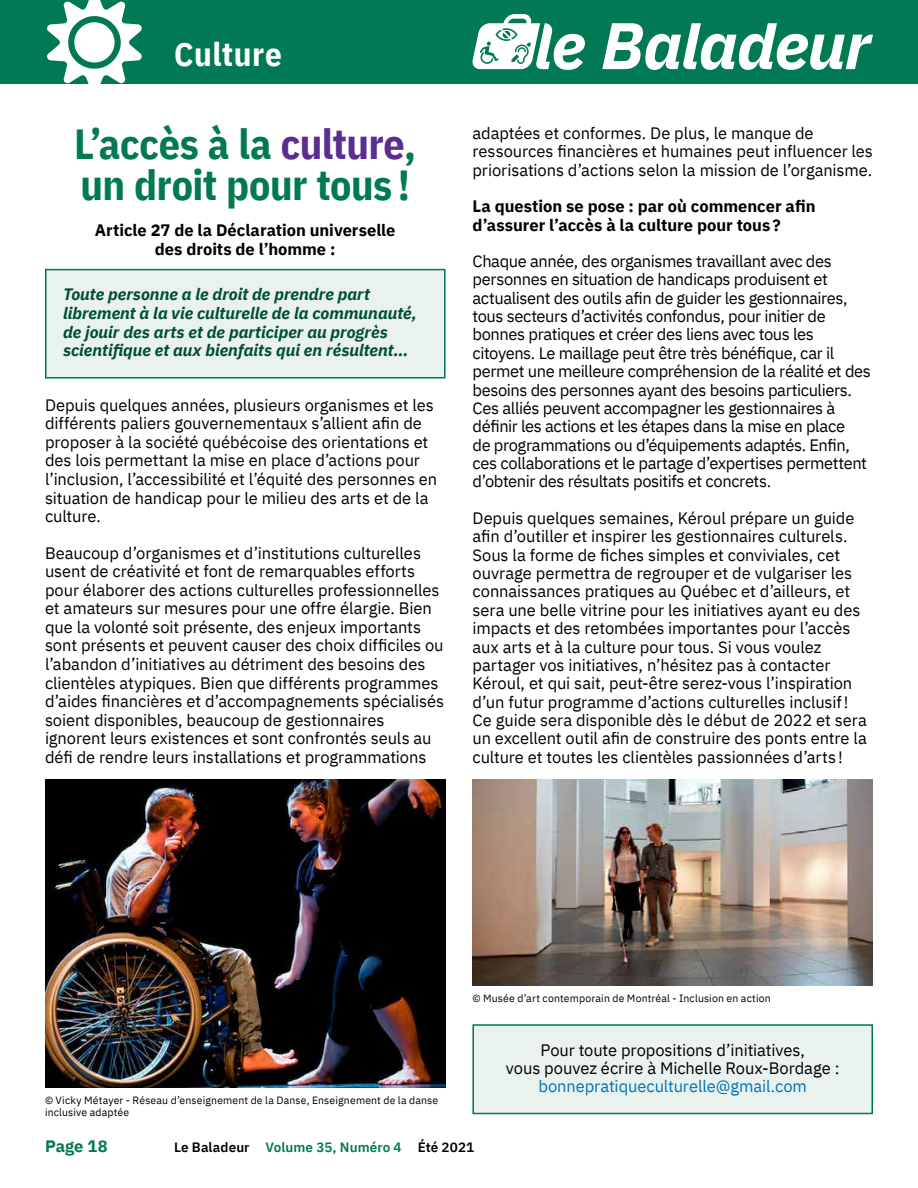
<style>
.page{position:relative;width:918px;height:1188px;background:#fff}
.page>*{position:absolute;margin:0;border:0;box-sizing:border-box;transform-origin:0 0}
.t1{font:700 42px/41.1px "IBM Plex Sans Cond";letter-spacing:-.01em;color:#007954}
.t2{font:700 33px "IBM Plex Sans Cond";letter-spacing:.015em;color:#fff}
.t3{font:16.5px/18.6px "IBM Plex Sans";letter-spacing:-.005em;color:#000}
.t4{font:16.5px/18.5px "IBM Plex Sans";letter-spacing:-.025em;color:#000}
.t5{font:italic 700 16.5px/18.6px "IBM Plex Sans";color:#004f33}
.t6{font:700 16.5px/18.6px "IBM Plex Sans";color:#000;text-align:center}
.t7{font:16.5px "IBM Plex Sans";letter-spacing:-.005em;color:#0072bc}
.t8{font:700 16.5px "IBM Plex Sans";color:#007954}
.t9{font:600 13.5px "IBM Plex Sans";letter-spacing:.005em;color:#000}
.t10{font:10.5px/12px "IBM Plex Sans";letter-spacing:.015em;color:#000}
.s1{color:#5c2d91}
.s2{color:#007954}
</style>
<div class="page">
<div style="left:0;top:0;width:918px;height:84px;background:#007954"></div>
<svg style="left:602px;top:23px;width:271px;height:47px"></svg>
<svg style="left:472px;top:14px;width:113px;height:56px"></svg>
<hr style="left:917px;top:339px;width:1px;height:496px;background:#00a4e3">
<div style="left:45px;top:270px;width:401px;height:108px;background:#eaf2ee"></div>
<div style="left:45px;top:269px;width:401px;height:110px;border:2px solid #007954"></div>
<img style="left:45px;top:780px;width:401px;height:308px">
<div style="left:472px;top:1025px;width:401px;height:89px;background:#eaf2ee"></div>
<div style="left:472px;top:1024px;width:401px;height:90px;border:2px solid #007954"></div>
<img style="left:472px;top:780px;width:401px;height:205px">
<h2 class="t2" style="left:174px;top:28px;width:110px">Culture</h2>
<h1 class="t1" style="left:74px;top:120px;width:343px">L’accès à la <span class="s1">culture</span>, un droit pour tous !</h1>
<p class="t6" style="left:95px;top:220px;width:302px">Article 27 de la Déclaration universelle des droits de l’homme :</p>
<p class="t5" style="left:63px;top:284px;width:355px">Toute personne a le droit de prendre part librement à la vie culturelle de la communauté, de jouir des arts et de participer au progrès scientifique et aux bienfaits qui en résultent…</p>
<p class="t3" style="left:45px;top:394px;width:394px">Depuis quelques années, plusieurs organismes et les différents paliers gouvernementaux s’allient afin de proposer à la société québécoise des orientations et des lois permettant la mise en place d’actions pour l’inclusion, l’accessibilité et l’équité des personnes en situation de handicap pour le milieu des arts et de la culture.</p>
<p class="t3" style="left:45px;top:542px;width:401px">Beaucoup d’organismes et d’institutions culturelles usent de créativité et font de remarquables efforts pour élaborer des actions culturelles professionnelles et amateurs sur mesures pour une offre élargie. Bien que la volonté soit présente, des enjeux importants sont présents et peuvent causer des choix difficiles ou l’abandon d’initiatives au détriment des besoins des clientèles atypiques. Bien que différents programmes d’aides financières et d’accompagnements spécialisés soient disponibles, beaucoup de gestionnaires ignorent leurs existences et sont confrontés seuls au défi de rendre leurs installations et programmations</p>
<p class="t3" style="left:473px;top:123px;width:402px">adaptées et conformes. De plus, le manque de ressources financières et humaines peut influencer les priorisations d’actions selon la mission de l’organisme.</p>
<p class="t6" style="left:473px;top:196px;width:345px;text-align:left">La question se pose : par où commencer afin d’assurer l’accès à la culture pour tous?</p>
<p class="t4" style="left:473px;top:250px;width:400px">Chaque année, des organismes travaillant avec des personnes en situation de handicaps produisent et actualisent des outils afin de guider les gestionnaires, tous secteurs d’activités confondus, pour initier de bonnes pratiques et créer des liens avec tous les citoyens. Le maillage peut être très bénéfique, car il permet une meilleure compréhension de la réalité et des besoins des personnes ayant des besoins particuliers.<br>Ces alliés peuvent accompagner les gestionnaires à définir les actions et les étapes dans la mise en place<br>de programmations ou d’équipements adaptés. Enfin, ces collaborations et le partage d’expertises permettent d’obtenir des résultats positifs et concrets.</p>
<p class="t3" style="left:473px;top:507px;width:396px">Depuis quelques semaines, Kéroul prépare un guide afin d’outiller et inspirer les gestionnaires culturels.<br>Sous la forme de fiches simples et conviviales, cet ouvrage permettra de regrouper et de vulgariser les connaissances pratiques au Québec et d’ailleurs, et sera une belle vitrine pour les initiatives ayant eu des impacts et des retombées importantes pour l’accès aux arts et à la culture pour tous. Si vous voulez partager vos initiatives, n’hésitez pas à contacter Kéroul, et qui sait, peut-être serez-vous l’inspiration d’un futur programme d’actions culturelles inclusif!<br>Ce guide sera disponible dès le début de 2022 et sera un excellent outil afin de construire des ponts entre la culture et toutes les clientèles passionnées d’arts !</p>
<p class="t10" style="left:45px;top:1094px;width:395px">© Vicky Métayer - Réseau d’enseignement de la Danse, Enseignement de la danse inclusive adaptée</p>
<p class="t10" style="left:472px;top:991px;width:300px">© Musée d’art contemporain de Montréal - Inclusion en action</p>
<p class="t3" style="left:506px;top:1040px;width:335px;line-height:18px;text-align:center">Pour toute propositions d’initiatives,<br>vous pouvez écrire à Michelle Roux-Bordage :</p>
<p class="t7" style="left:538px;top:1073px;width:270px">bonnepratiqueculturelle@gmail.com</p>
<p class="t8" style="left:45px;top:1133px;width:64px">Page 18</p>
<p class="t9" style="left:174px;top:1137px;width:302px">Le Baladeur <span class="s2">Volume 35, Numéro 4</span> Été 2021</p>
</div>
